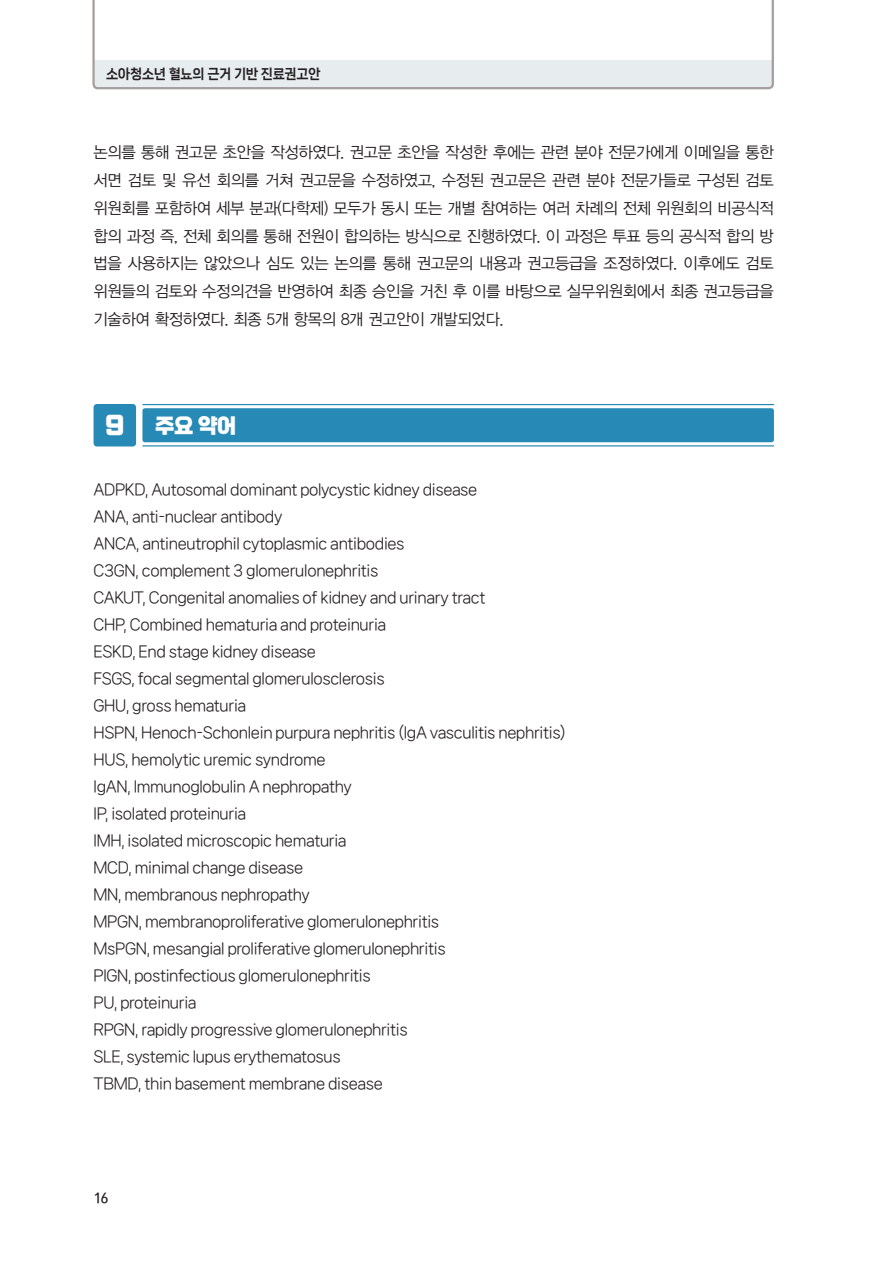
<style>
.page{position:relative;width:893px;height:1263px;background:#fff}
.page>*{position:absolute;margin:0;border:0;box-sizing:border-box;transform-origin:0 0}
.본문제목{font:700 25.5px "Gong Gothic";color:#fff}
.본문제목-2{font:700 21px "Gong Gothic";color:#fff}
.본문{font:16.05px/27.8px "YDVYGO12";letter-spacing:-.02em;color:#231f20;text-align:justify}
.t1{font:15px "Nanum Square Neo TTF b Rg";letter-spacing:-.02em;color:#231f20}
.t2{font:13.5px "Nanum Square Neo TTF d Eb";letter-spacing:-.02em;color:#231f20;scale:.95 1}
.t3{font:13.5px "Rix Head M";color:#231f20}
</style>
<div class="page">
<svg style="left:92px;top:0;width:682px;height:89px"></svg>
<div style="left:94px;top:404px;width:42px;height:42px;background:#2789b5;border-radius:3px"></div>
<div style="left:142px;top:408px;width:632px;height:34px;background:#2789b5;border-radius:3px"></div>
<hr style="left:142px;top:404px;width:632px;height:1px;background:#2789b5">
<hr style="left:142px;top:445px;width:632px;height:1px;background:#2789b5">
<p class="t2" style="left:106px;top:66px;width:227px">소아청소년 혈뇨의 근거 기반 진료권고안</p>
<p class="본문" style="left:94px;top:138px;width:682px">논의를 통해 권고문 초안을 작성하였다. 권고문 초안을 작성한 후에는 관련 분야 전문가에게 이메일을 통한 서면 검토 및 유선 회의를 거쳐 권고문을 수정하였고, 수정된 권고문은 관련 분야 전문가들로 구성된 검토 위원회를 포함하여 세부 분과(다학제) 모두가 동시 또는 개별 참여하는 여러 차례의 전체 위원회의 비공식적 합의 과정 즉, 전체 회의를 통해 전원이 합의하는 방식으로 진행하였다. 이 과정은 투표 등의 공식적 합의 방 법을 사용하지는 않았으나 심도 있는 논의를 통해 권고문의 내용과 권고등급을 조정하였다. 이후에도 검토 위원들의 검토와 수정의견을 반영하여 최종 승인을 거친 후 이를 바탕으로 실무위원회에서 최종 권고등급을 기술하여 확정하였다. 최종 5개 항목의 8개 권고안이 개발되었다.</p>
<p class="본문제목" style="left:105px;top:412px;width:21px">9</p>
<p class="본문제목-2" style="left:155px;top:414px;width:83px">주요 약어</p>
<p class="t1" style="left:94px;top:481px;width:385px">ADPKD, Autosomal dominant polycystic kidney disease</p>
<p class="t1" style="left:94px;top:508px;width:190px">ANA, anti-nuclear antibody</p>
<p class="t1" style="left:94px;top:535px;width:312px">ANCA, antineutrophil cytoplasmic antibodies</p>
<p class="t1" style="left:94px;top:562px;width:286px">C3GN, complement 3 glomerulonephritis</p>
<p class="t1" style="left:94px;top:589px;width:393px">CAKUT, Congenital anomalies of kidney and urinary tract</p>
<p class="t1" style="left:94px;top:616px;width:294px">CHP, Combined hematuria and proteinuria</p>
<p class="t1" style="left:94px;top:643px;width:224px">ESKD, End stage kidney disease</p>
<p class="t1" style="left:94px;top:670px;width:293px">FSGS, focal segmental glomerulosclerosis</p>
<p class="t1" style="left:94px;top:697px;width:154px">GHU, gross hematuria</p>
<p class="t1" style="left:94px;top:724px;width:474px">HSPN, Henoch-Schonlein purpura nephritis (IgA vasculitis nephritis)</p>
<p class="t1" style="left:94px;top:751px;width:234px">HUS, hemolytic uremic syndrome</p>
<p class="t1" style="left:94px;top:778px;width:260px">IgAN, Immunoglobulin A nephropathy</p>
<p class="t1" style="left:94px;top:805px;width:154px">IP, isolated proteinuria</p>
<p class="t1" style="left:94px;top:832px;width:255px">IMH, isolated microscopic hematuria</p>
<p class="t1" style="left:94px;top:859px;width:211px">MCD, minimal change disease</p>
<p class="t1" style="left:94px;top:886px;width:218px">MN, membranous nephropathy</p>
<p class="t1" style="left:94px;top:913px;width:347px">MPGN, membranoproliferative glomerulonephritis</p>
<p class="t1" style="left:94px;top:940px;width:354px">MsPGN, mesangial proliferative glomerulonephritis</p>
<p class="t1" style="left:94px;top:967px;width:279px">PIGN, postinfectious glomerulonephritis</p>
<p class="t1" style="left:94px;top:994px;width:104px">PU, proteinuria</p>
<p class="t1" style="left:94px;top:1021px;width:316px">RPGN, rapidly progressive glomerulonephritis</p>
<p class="t1" style="left:94px;top:1048px;width:249px">SLE, systemic lupus erythematosus</p>
<p class="t1" style="left:94px;top:1075px;width:291px">TBMD, thin basement membrane disease</p>
<p class="t3" style="left:94px;top:1190px;width:17px">16</p>
</div>
